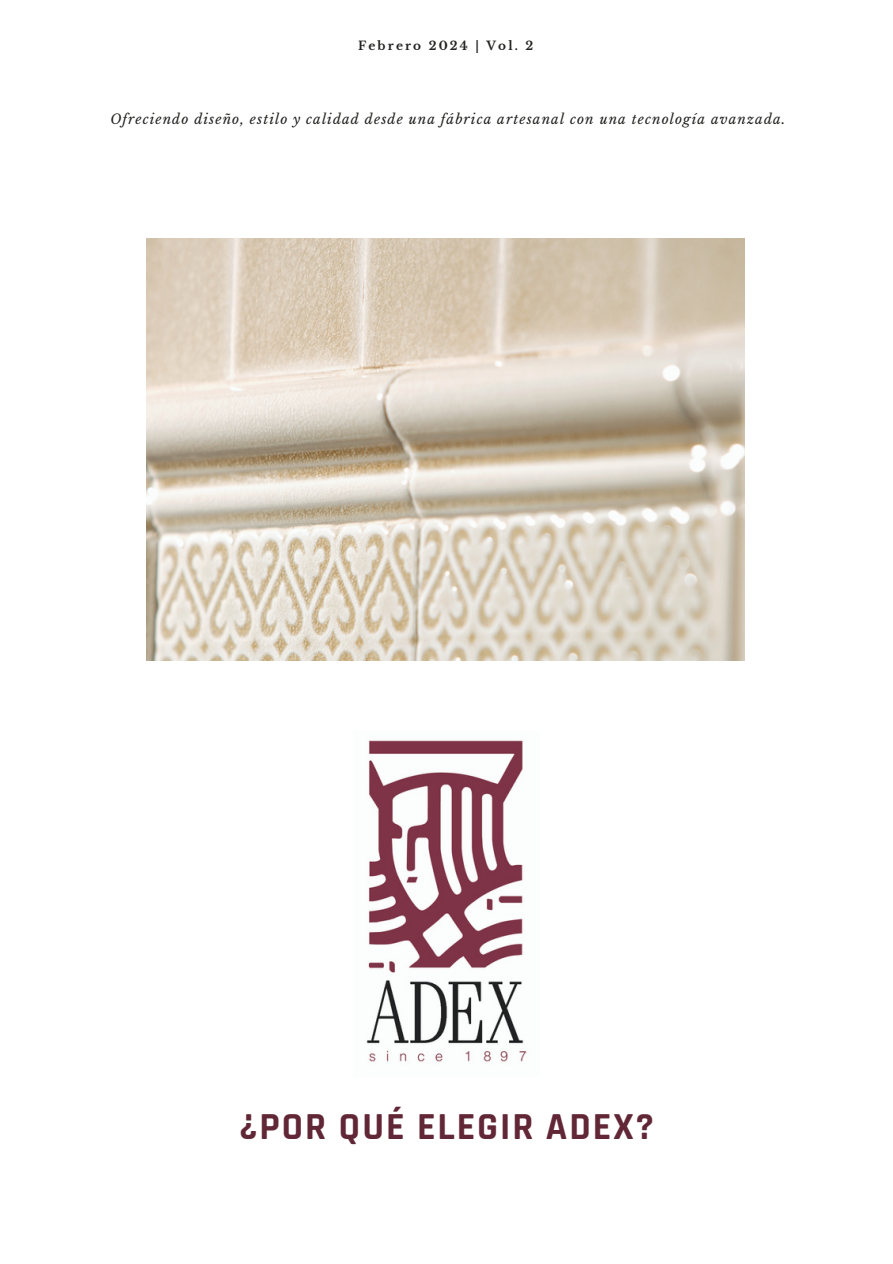
<style>
.page{position:relative;width:893px;height:1264px;background:#fff}
.page>*{position:absolute;margin:0;border:0;box-sizing:border-box;transform-origin:0 0}
.t1{font:700 38.55px "Rajdhani";letter-spacing:.05em;color:#622737}
.t2{font:italic 13.5px "Libre Baskerville";letter-spacing:.08em;color:#222320}
.t3{font:700 12px "Libre Baskerville";letter-spacing:.18em;color:#222320}
</style>
<div class="page">
<img style="left:146px;top:238px;width:598px;height:422px">
<img style="left:366px;top:740px;width:161px;height:322px">
<h2 class="t3" style="left:358px;top:38px;width:177px">Febrero 2024 | Vol. 2</h2>
<p class="t2" style="left:110px;top:110px;width:676px">Ofreciendo diseño, estilo y calidad desde una fábrica artesanal con una tecnología avanzada.</p>
<p class="t1" style="left:239px;top:1102px;width:416px">¿POR QUÉ ELEGIR ADEX?</p>
</div>
